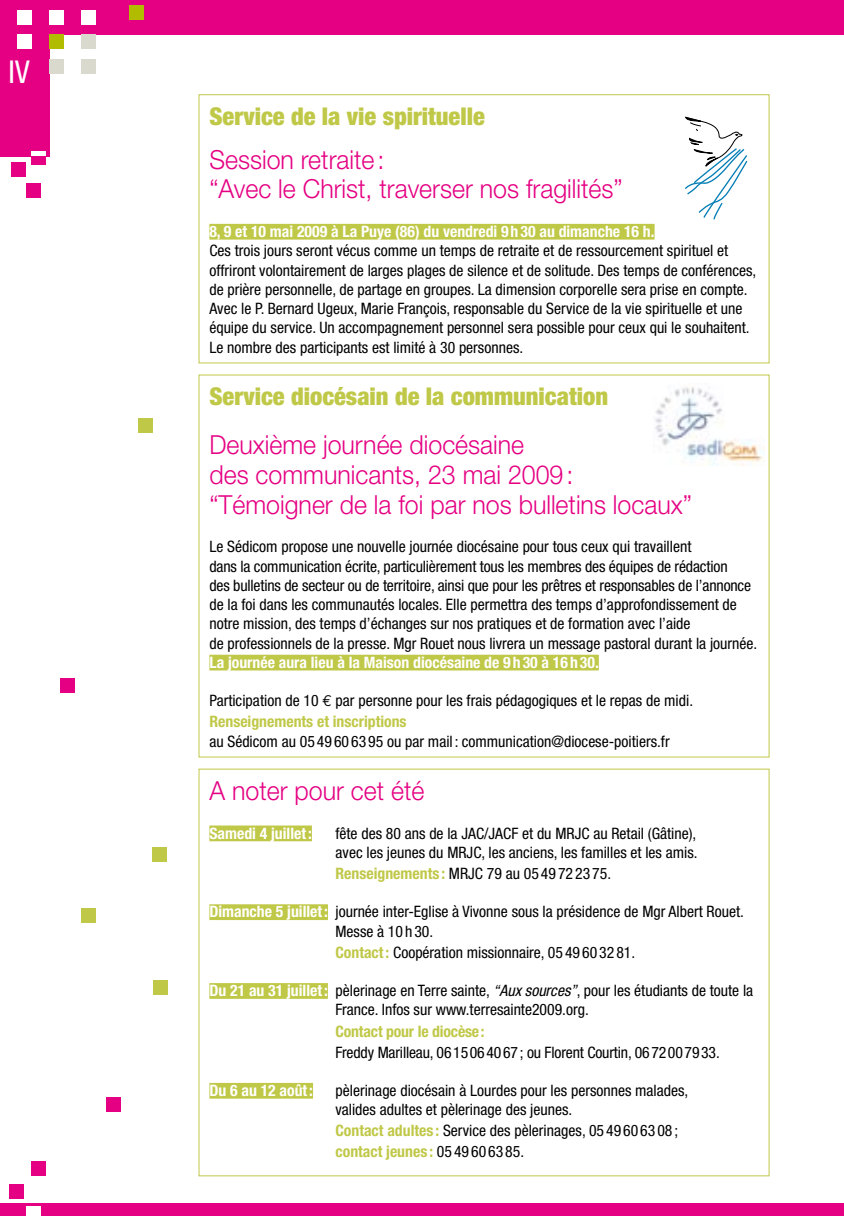
<style>
.page{position:relative;width:844px;height:1216px;background:#fff}
.page>*{position:absolute;margin:0;border:0;box-sizing:border-box;transform-origin:0 0}
.t1{font:condensed 31.5px "Helvetica Neue";color:#fff}
.t2{font:300 26.25px/29.8px "Helvetica Neue";color:#e50083;scale:.95 1}
.t3{font:900 condensed 24.5px "Helvetica Neue";color:#c0c848}
.t4{font:condensed 15.75px/19.2px "Helvetica Neue";color:#000}
.t5{font:700 condensed 15.75px "Helvetica Neue";color:#fff}
.t6{font:700 condensed 15.75px "Helvetica Neue";letter-spacing:-.01em;color:#c0c848}
.s1{font-family:"Euro Mono";font-stretch:normal}
.s2{font-weight:700;color:#c0c848}
.s3{font-weight:700;color:#fff}
.s4{font-style:italic}
</style>
<div class="page">
<div style="left:0;top:0;width:843px;height:35px;background:#e50083"></div>
<div style="left:0;top:0;width:50px;height:156px;background:#e50083"></div>
<div style="left:0;top:1203px;width:843px;height:12px;background:#e50083"></div>
<div style="left:129px;top:5px;width:14px;height:14px;background:#b1bc00"></div>
<div style="left:18px;top:35px;width:14px;height:14px;background:#fff"></div>
<div style="left:18px;top:10px;width:14px;height:14px;background:#fff"></div>
<div style="left:50px;top:59px;width:14px;height:15px;background:#d9d9cd"></div>
<div style="left:50px;top:34px;width:14px;height:15px;background:#b1bc00"></div>
<div style="left:50px;top:10px;width:14px;height:14px;background:#fff"></div>
<div style="left:81px;top:59px;width:15px;height:15px;background:#d9d9cd"></div>
<div style="left:81px;top:35px;width:15px;height:14px;background:#d9d9cd"></div>
<div style="left:81px;top:10px;width:15px;height:14px;background:#fff"></div>
<div style="left:31px;top:151px;width:14px;height:14px;background:#fff"></div>
<div style="left:12px;top:162px;width:14px;height:15px;background:#e50083"></div>
<div style="left:26px;top:183px;width:14px;height:14px;background:#e50083"></div>
<div style="left:31px;top:156px;width:14px;height:9px;background:#e50083"></div>
<div style="left:10px;top:1184px;width:14px;height:14px;background:#e50083"></div>
<div style="left:31px;top:1160px;width:14px;height:15px;background:#e50083"></div>
<div style="left:26px;top:1205px;width:14px;height:10px;background:#fff"></div>
<div style="left:209px;top:825px;width:103px;height:16px;background:#c0c848"></div>
<div style="left:209px;top:904px;width:119px;height:16px;background:#c0c848"></div>
<div style="left:209px;top:983px;width:119px;height:15px;background:#c0c848"></div>
<div style="left:209px;top:1082px;width:104px;height:16px;background:#c0c848"></div>
<div style="left:209px;top:654px;width:389px;height:16px;background:#c0c848"></div>
<img style="left:655px;top:386px;width:109px;height:80px">
<div style="left:209px;top:224px;width:445px;height:15px;background:#c0c848"></div>
<div style="left:198px;top:94px;width:571px;height:269px;border:1px solid #c0c848"></div>
<svg style="left:685px;top:116px;width:63px;height:104px"></svg>
<div style="left:153px;top:847px;width:14px;height:15px;background:#c0c848"></div>
<div style="left:138px;top:418px;width:14px;height:15px;background:#c0c848"></div>
<div style="left:82px;top:908px;width:14px;height:15px;background:#c0c848"></div>
<div style="left:154px;top:980px;width:14px;height:14px;background:#c0c848"></div>
<div style="left:106px;top:1096px;width:14px;height:15px;background:#e50083"></div>
<div style="left:60px;top:678px;width:14px;height:14px;background:#e50083"></div>
<h1 class="t1" style="left:9px;top:60px;width:22px">IV</h1>
<h3 class="t3" style="left:209px;top:107px;width:277px">Service de la vie spirituelle</h3>
<h2 class="t2" style="left:209px;top:147px;width:436px">Session retraite :<br>“Avec le Christ, traverser nos fragilités”</h2>
<p class="t5" style="left:209px;top:226px;width:446px">8, 9 et 10 mai 2009 à La Puye (86) du vendredi 9 h 30 au dimanche 16 h.</p>
<p class="t4" style="left:209px;top:242px;width:548px">Ces trois jours seront vécus comme un temps de retraite et de ressourcement spirituel et offriront volontairement de larges plages de silence et de solitude. Des temps de conférences, de prière personnelle, de partage en groupes. La dimension corporelle sera prise en compte.<br>Avec le P. Bernard Ugeux, Marie François, responsable du Service de la vie spirituelle et une équipe du service. Un accompagnement personnel sera possible pour ceux qui le souhaitent.<br>Le nombre des participants est limité à 30 personnes.</p>
<h3 class="t3" style="left:209px;top:388px;width:400px">Service diocésain de la communication</h3>
<h2 class="t2" style="left:209px;top:432px;width:509px">Deuxième journée diocésaine<br>des communicants, 23 mai 2009 : “Témoigner de la foi par nos bulletins locaux”</h2>
<p class="t4" style="left:209px;top:538px;width:549px">Le Sédicom propose une nouvelle journée diocésaine pour tous ceux qui travaillent<br>dans la communication écrite, particulièrement tous les membres des équipes de rédaction<br>des bulletins de secteur ou de territoire, ainsi que pour les prêtres et responsables de l’annonce de la foi dans les communautés locales. Elle permettra des temps d’approfondissement de notre mission, des temps d’échanges sur nos pratiques et de formation avec l’aide<br>de professionnels de la presse. Mgr Rouet nous livrera un message pastoral durant la journée.</p>
<p class="t5" style="left:209px;top:656px;width:391px">La journée aura lieu à la Maison diocésaine de 9 h 30 à 16 h 30.</p>
<p class="t4" style="left:209px;top:691px;width:485px;line-height:21px">Participation de 10 <span class="s1">€</span> par personne pour les frais pédagogiques et le repas de midi.<br><span class="s2">Renseignements et inscriptions</span></p>
<p class="t4" style="left:209px;top:732px;width:461px">au Sédicom au 05 49 60 63 95 ou par mail : communication@diocese-poitiers.fr</p>
<h2 class="t2" style="left:209px;top:778px;width:228px">A noter pour cet été</h2>
<p class="t5" style="left:209px;top:827px;width:104px">Samedi 4 juillet :</p>
<p class="t4" style="left:335px;top:824px;width:363px">fête des 80 ans de la JAC/JACF et du MRJC au Retail (Gâtine), avec les jeunes du MRJC, les anciens, les familles et les amis.</p>
<p class="t4" style="left:335px;top:865px;width:277px"><span class="s2">Renseignements :</span> MRJC 79 au 05 49 72 23 75.</p>
<p class="t4" style="left:335px;top:903px;width:410px;text-indent:-126px"><span class="s3">Dimanche 5 juillet :</span> journée inter-Eglise à Vivonne sous la présidence de Mgr Albert Rouet.<br>Messe à 10 h 30.</p>
<p class="t4" style="left:335px;top:943px;width:301px"><span class="s2">Contact :</span> Coopération missionnaire, 05 49 60 32 81.</p>
<p class="t4" style="left:335px;top:982px;width:419px;text-indent:-126px"><span class="s3">Du 21 au 31 juillet :</span> pèlerinage en Terre sainte, <span class="s4">“Aux sources”</span>, pour les étudiants de toute la<br>France. Infos sur www.terresainte2009.org.</p>
<p class="t6" style="left:335px;top:1025px;width:151px">Contact pour le diocèse :</p>
<p class="t4" style="left:335px;top:1043px;width:386px">Freddy Marilleau, 06 15 06 40 67 ; ou Florent Courtin, 06 72 00 79 33.</p>
<p class="t5" style="left:209px;top:1084px;width:105px">Du 6 au 12 août :</p>
<p class="t4" style="left:335px;top:1082px;width:354px">pèlerinage diocésain à Lourdes pour les personnes malades, valides adultes et pèlerinage des jeunes.</p>
<p class="t4" style="left:335px;top:1121px;width:344px;line-height:21px"><span class="s2">Contact adultes :</span> Service des pèlerinages, 05 49 60 63 08 ; <span class="s2">contact jeunes :</span> 05 49 60 63 85.</p>
</div>
